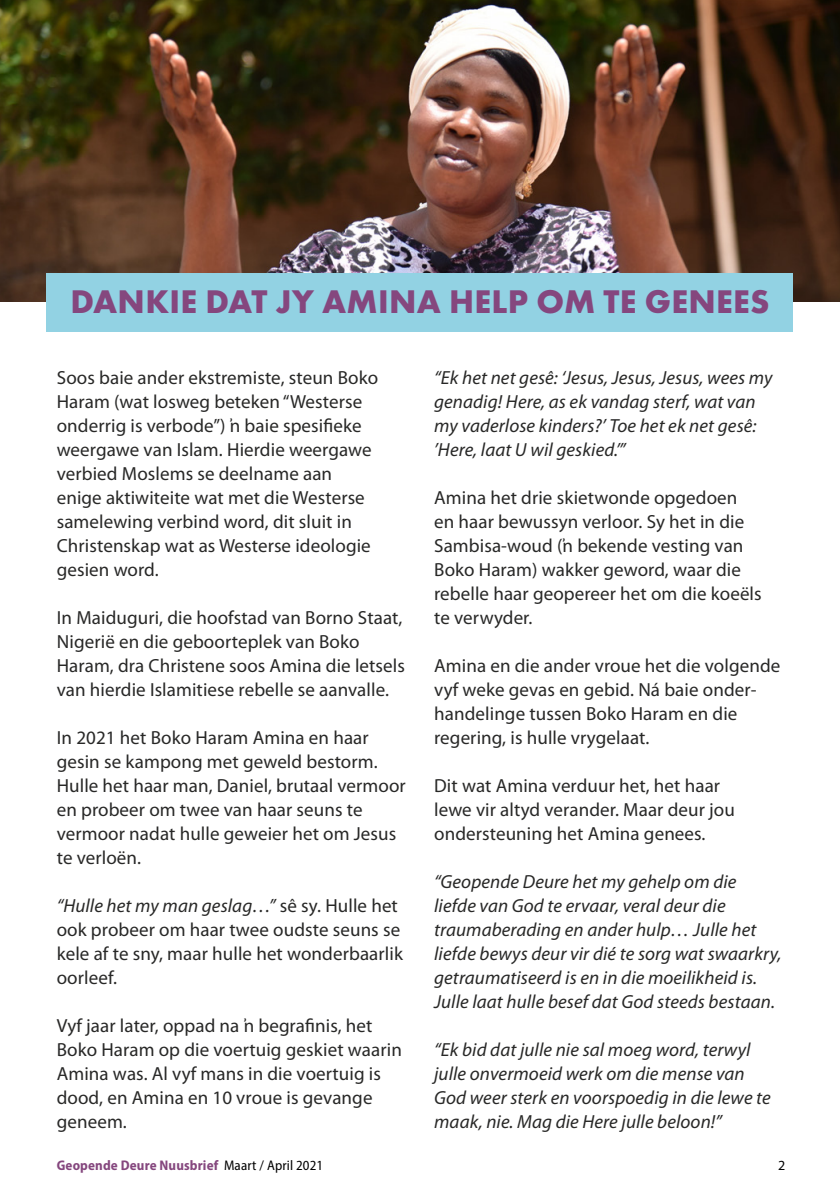
<style>
.page{position:relative;width:840px;height:1191px;background:#fff}
.page>*{position:absolute;margin:0;border:0;box-sizing:border-box;transform-origin:0 0}
.t1{font:700 34px "Futura PT";letter-spacing:.01em;color:#85477e}
.t2{font:19px/24px "Myriad Pro";letter-spacing:.005em;color:#282827}
.t3{font:italic 19px/24px "Myriad Pro";letter-spacing:.005em;color:#282827}
.t4{font:700 semi-condensed 14px "Myriad Pro";letter-spacing:.01em;color:#85477e}
.t5{font:14px "Myriad Pro";color:#000}
.s1{font-style:italic}
.s2{font-weight:400;color:#000}
</style>
<div class="page">
<img style="left:0;top:0;width:839px;height:302px">
<div style="left:46px;top:273px;width:747px;height:59px;background:#92d2e3"></div>
<h1 class="t1" style="left:70px;top:280px;width:700px">DANKIE DAT JY AMINA HELP OM TE GENEES</h1>
<p class="t2" style="left:57px;top:365px;width:323px">Soos baie ander ekstremiste, steun Boko Haram (wat losweg beteken “Westerse onderrig is verbode”) ŉ baie spesifieke weergawe van Islam. Hierdie weergawe verbied Moslems se deelname aan enige aktiwiteite wat met die Westerse samelewing verbind word, dit sluit in Christenskap wat as Westerse ideologie gesien word.</p>
<p class="t2" style="left:57px;top:605px;width:349px">In Maiduguri, die hoofstad van Borno Staat, Nigerië en die geboorteplek van Boko Haram, dra Christene soos Amina die letsels van hierdie Islamitiese rebelle se aanvalle.</p>
<p class="t2" style="left:57px;top:725px;width:350px">In 2021 het Boko Haram Amina en haar gesin se kampong met geweld bestorm.<br>Hulle het haar man, Daniel, brutaal vermoor en probeer om twee van haar seuns te vermoor nadat hulle geweier het om Jesus te verloën.</p>
<p class="t2" style="left:57px;top:893px;width:347px"><span class="s1">“Hulle het my man geslag…”</span> sê sy. Hulle het ook probeer om haar twee oudste seuns se kele af te sny, maar hulle het wonderbaarlik oorleef.</p>
<p class="t2" style="left:57px;top:1013px;width:346px">Vyf jaar later, oppad na ŉ begrafinis, het Boko Haram op die voertuig geskiet waarin Amina was. Al vyf mans in die voertuig is dood, en Amina en 10 vroue is gevange geneem.</p>
<p class="t3" style="left:434px;top:365px;width:340px">“Ek het net gesê: ‘Jesus, Jesus, Jesus, wees my genadig! Here, as ek vandag sterf, wat van my vaderlose kinders?’ Toe het ek net gesê: ’Here, laat U wil geskied.’”</p>
<p class="t2" style="left:434px;top:485px;width:329px">Amina het drie skietwonde opgedoen en haar bewussyn verloor. Sy het in die Sambisa-woud (ŉ bekende vesting van Boko Haram) wakker geword, waar die rebelle haar geopereer het om die koeëls te verwyder.</p>
<p class="t2" style="left:434px;top:653px;width:347px">Amina en die ander vroue het die volgende vyf weke gevas en gebid. Ná baie onder&shy;handelinge tussen Boko Haram en die regering, is hulle vrygelaat.</p>
<p class="t2" style="left:434px;top:773px;width:302px">Dit wat Amina verduur het, het haar lewe vir altyd verander. Maar deur jou ondersteuning het Amina genees.</p>
<p class="t3" style="left:434px;top:869px;width:348px">“Geopende Deure het my gehelp om die liefde van God te ervaar, veral deur die traumaberading en ander hulp… Julle het liefde bewys deur vir dié te sorg wat swaarkry, getraumatiseerd is en in die moeilikheid is.<br>Julle laat hulle besef dat God steeds bestaan.</p>
<p class="t3" style="left:434px;top:1037px;width:338px">“Ek bid dat julle nie sal moeg word, terwyl julle onvermoeid werk om die mense van God weer sterk en voorspoedig in die lewe te maak, nie. Mag die Here julle beloon!”</p>
<p class="t4" style="left:57px;top:1156px;width:268px">Geopende Deure Nuusbrief <span class="s2">Maart / April 2021</span></p>
<p class="t5" style="left:777px;top:1156px;width:9px">2</p>
</div>
